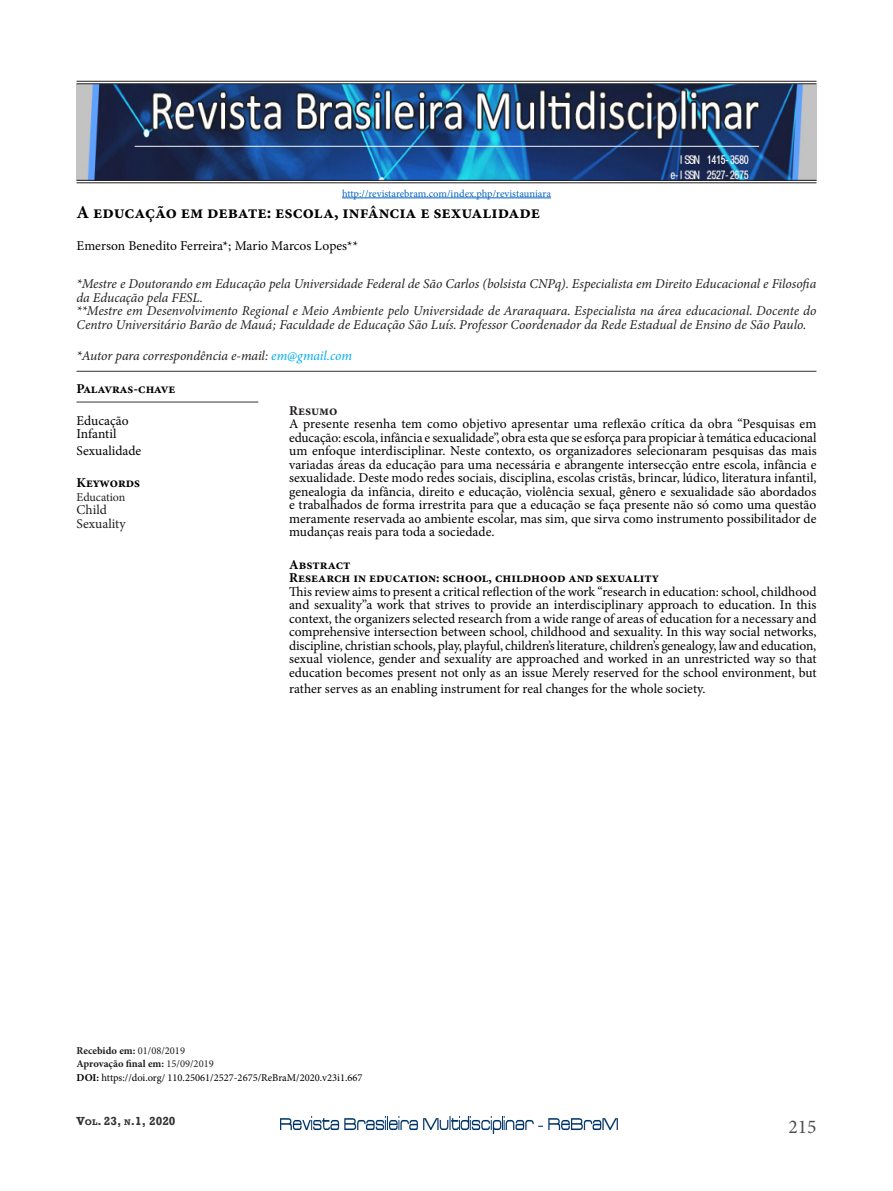
<style>
.page{position:relative;width:893px;height:1191px;background:#fff}
.page>*{position:absolute;margin:0;border:0;box-sizing:border-box;transform-origin:0 0}
.t1{font:19.5px "Minion Pro";color:#4f4f50}
.Nomes_autores{font:700 18px "Minion Pro";color:#000}
.Nomes_autores-2{font:13.5px/13.5px "Minion Pro";color:#000;text-align:justify}
.Nomes_autores-3{font:italic 13.5px/13.5px "Minion 3";color:#231f20}
.Nomes_autores-4{font:italic 13.5px/13.5px "Minion Pro";letter-spacing:-.005em;color:#231f20}
.Nomes_autores-5{font:700 13.5px "Minion Pro";color:#000}
.Nomes_autores-6{font:13.5px "Minion 3";color:#000}
.Nomes_autores-7{font:700 13.5px "Minion 3";letter-spacing:.02em;color:#000}
.Nomes_autores-8{font:13.5px "Minion Pro";color:#231f20}
.Nomes_autores-9{font:700 13.5px "Minion Pro";letter-spacing:-.005em;color:#231f20}
.t2{font:700 12px "Rockwell";color:#333}
.Nomes_autores-10{font:12px "Minion Pro";color:#231f20}
.Corpo_do_texto{font:10.5px "Minion Pro";color:#000}
.Citação_com_recuo{font:10.5px "Minion Pro";letter-spacing:-.005em;color:#0563c1}
.Corpo_do_texto-2{font:700 10.5px "Minion Pro";letter-spacing:-.01em;color:#231f20}
.s1{color:#00aeef}
.s2{font-weight:400}
.s3{font-weight:700}
.s4{font-size:8.4px}
</style>
<div class="page">
<img style="left:280px;top:1116px;width:338px;height:17px">
<hr style="left:342px;top:198px;width:209px;height:1px;background:#0563c1">
<hr style="left:76px;top:402px;width:182px;height:1px;background:#333">
<hr style="left:76px;top:371px;width:740px;height:1px;background:#333">
<img style="left:76px;top:84px;width:740px;height:96px">
<hr style="left:76px;top:81px;width:740px;height:1px;background:#231f20">
<hr style="left:76px;top:83px;width:740px;height:1px;background:#231f20">
<hr style="left:76px;top:180px;width:740px;height:1px;background:#231f20">
<hr style="left:76px;top:182px;width:740px;height:1px;background:#231f20">
<p class="Citação_com_recuo" style="left:342px;top:186px;width:210px">http://revistarebram.com/index.php/revistauniara</p>
<p class="Nomes_autores" style="left:76px;top:199px;width:465px">A educação em debate: escola, infância e sexualidade</p>
<p class="Nomes_autores-6" style="left:76px;top:236px;width:283px">Emerson Benedito Ferreira*; Mario Marcos Lopes**</p>
<p class="Nomes_autores-4" style="left:76px;top:277px;width:741px">*Mestre e Doutorando em Educação pela Universidade Federal de São Carlos (bolsista CNPq). Especialista em Direito Educacional e Filosofia da Educação pela FESL.</p>
<p class="Nomes_autores-3" style="left:76px;top:304px;width:741px">**Mestre em Desenvolvimento Regional e Meio Ambiente pelo Universidade de Araraquara. Especialista na área educacional. Docente do<br>Centro Universitário Barão de Mauá; Faculdade de Educação São Luís. Professor Coordenador da Rede Estadual de Ensino de São Paulo.</p>
<p class="Nomes_autores-4" style="left:76px;top:349px;width:277px">*Autor para correspondência e-mail: <span class="s1">em@gmail.com</span></p>
<p class="Nomes_autores-7" style="left:76px;top:379px;width:100px">Palavras-chave</p>
<p class="Nomes_autores-2" style="left:76px;top:414px;width:54px">Educação</p>
<p class="Nomes_autores-2" style="left:76px;top:427px;width:41px">Infantil</p>
<p class="Nomes_autores-2" style="left:76px;top:443px;width:66px">Sexualidade</p>
<p class="Nomes_autores-7" style="left:76px;top:473px;width:65px">Keywords</p>
<p class="Nomes_autores-10" style="left:76px;top:489px;width:51px">Education</p>
<p class="Nomes_autores-8" style="left:76px;top:501px;width:32px">Child</p>
<p class="Nomes_autores-8" style="left:76px;top:514px;width:51px">Sexuality</p>
<p class="Nomes_autores-9" style="left:289px;top:401px;width:50px">Resumo</p>
<p class="Nomes_autores-2" style="left:289px;top:417px;width:529px">A presente resenha tem como objetivo apresentar uma reflexão crítica da obra “Pesquisas em educação: escola, infância e sexualidade”, obra esta que se esforça para propiciar à temática educacional um enfoque interdisciplinar. Neste contexto, os organizadores selecionaram pesquisas das mais variadas áreas da educação para uma necessária e abrangente intersecção entre escola, infância e sexualidade. Deste modo redes sociais, disciplina, escolas cristãs, brincar, lúdico, literatura infantil, genealogia da infância, direito e educação, violência sexual, gênero e sexualidade são abordados e trabalhados de forma irrestrita para que a educação se faça presente não só como uma questão meramente reservada ao ambiente escolar, mas sim, que sirva como instrumento possibilitador de mudanças reais para toda a sociedade.</p>
<p class="Nomes_autores-5" style="left:289px;top:555px;width:63px">Abstract</p>
<p class="Nomes_autores-5" style="left:289px;top:568px;width:372px">Research in education: school, childhood and sexuality</p>
<p class="Nomes_autores-2" style="left:289px;top:584px;width:529px">This review aims to present a critical reflection of the work “research in education: school, childhood and sexuality”a work that strives to provide an interdisciplinary approach to education. In this context, the organizers selected research from a wide range of areas of education for a necessary and comprehensive intersection between school, childhood and sexuality. In this way social networks, discipline, christian schools, play, playful, children’s literature, children’s genealogy, law and education, sexual violence, gender and sexuality are approached and worked in an unrestricted way so that education becomes present not only as an issue Merely reserved for the school environment, but</p>
<p class="Nomes_autores-2" style="left:289px;top:682px;width:418px">rather serves as an enabling instrument for real changes for the whole society.</p>
<p class="Corpo_do_texto-2" style="left:76px;top:1043px;width:110px">Recebido em: <span class="s2">01/08/2019</span></p>
<p class="Corpo_do_texto-2" style="left:76px;top:1056px;width:139px">Aprovação final em: <span class="s2">15/09/2019</span></p>
<p class="Corpo_do_texto" style="left:76px;top:1070px;width:288px"><span class="s3">DOI:</span> https://doi.org/ 110.25061/2527-2675/ReBraM/2020.v23i1.667</p>
<p class="t2" style="left:76px;top:1113px;width:101px">V<span class="s4">ol</span>. 23, <span class="s4">n</span>.1, 2020</p>
<h1 class="t1" style="left:788px;top:1113px;width:30px">215</h1>
</div>
